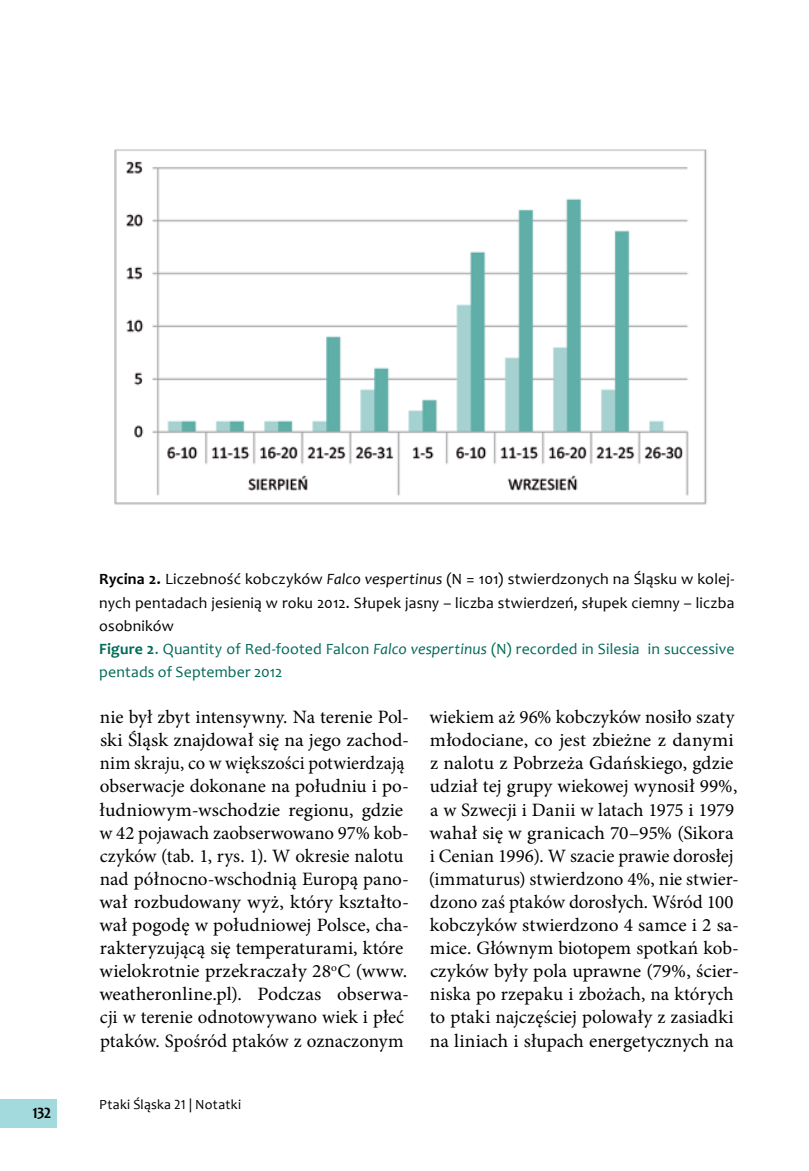
<style>
.page{position:relative;width:809px;height:1171px;background:#fff}
.page>*{position:absolute;margin:0;border:0;box-sizing:border-box;transform-origin:0 0}
.t1{font:18.9px/23.1px "Minion Pro";color:#000}
.t2{font:15.75px/23.1px "Candara";letter-spacing:.01em;color:#000}
.t3{font:700 15.75px "Candara";color:#000}
.t4{font:14px "Candara";letter-spacing:.015em;color:#000}
.s1{font-weight:700}
.s2{font-style:italic}
.s3{font-weight:700;color:#006958}
.s4{color:#006958}
.s5{font-style:italic;color:#006958}
</style>
<div class="page">
<div style="left:0;top:1099px;width:57px;height:28px;background:#a2dade"></div>
<img style="left:114px;top:149px;width:593px;height:356px">
<p class="t3" style="left:32px;top:1103px;width:20px">132</p>
<p class="t2" style="left:99px;top:568px;width:636px"><span class="s1">Rycina 2.</span> Liczebność kobczyków <span class="s2">Falco vespertinus</span> (N = 101) stwierdzonych na Śląsku w kolej&shy;nych pentadach jesienią w roku 2012. Słupek jasny – liczba stwierdzeń, słupek ciemny – liczba osobników<br><span class="s3">Figure 2</span><span class="s4">. Quantity of Red-footed Falcon</span> <span class="s5">Falco vespertinus</span> <span class="s4">(N) recorded in Silesia in successive pentads of September 2012</span></p>
<p class="t1" style="left:99px;top:705px;width:311px">nie był zbyt intensywny. Na terenie Pol&shy;ski Śląsk znajdował się na jego zachod&shy;nim skraju, co w większości potwierdzają obserwacje dokonane na południu i po&shy;łudniowym-wschodzie regionu, gdzie w 42 pojawach zaobserwowano 97% kob&shy;czyków (tab. 1, rys. 1). W okresie nalotu nad północno-wschodnią Europą pano&shy;wał rozbudowany wyż, który kształto&shy;wał pogodę w południowej Polsce, cha&shy;rakteryzującą się temperaturami, które wielokrotnie przekraczały 28<sup>o</sup>C (www. weatheronline.pl). Podczas obserwa&shy;cji w terenie odnotowywano wiek i płeć ptaków. Spośród ptaków z oznaczonym</p>
<p class="t1" style="left:429px;top:705px;width:312px">wiekiem aż 96% kobczyków nosiło szaty młodociane, co jest zbieżne z danymi z nalotu z Pobrzeża Gdańskiego, gdzie udział tej grupy wiekowej wynosił 99%, a w Szwecji i Danii w latach 1975 i 1979 wahał się w granicach 70–95% (Sikora i Cenian 1996). W szacie prawie dorosłej (immaturus) stwierdzono 4%, nie stwier&shy;dzono zaś ptaków dorosłych. Wśród 100 kobczyków stwierdzono 4 samce i 2 sa&shy;mice. Głównym biotopem spotkań kob&shy;czyków były pola uprawne (79%, ścier&shy;niska po rzepaku i zbożach, na których to ptaki najczęściej polowały z zasiadki na liniach i słupach energetycznych na</p>
<p class="t4" style="left:99px;top:1096px;width:143px">Ptaki Śląska 21 | Notatki</p>
</div>
